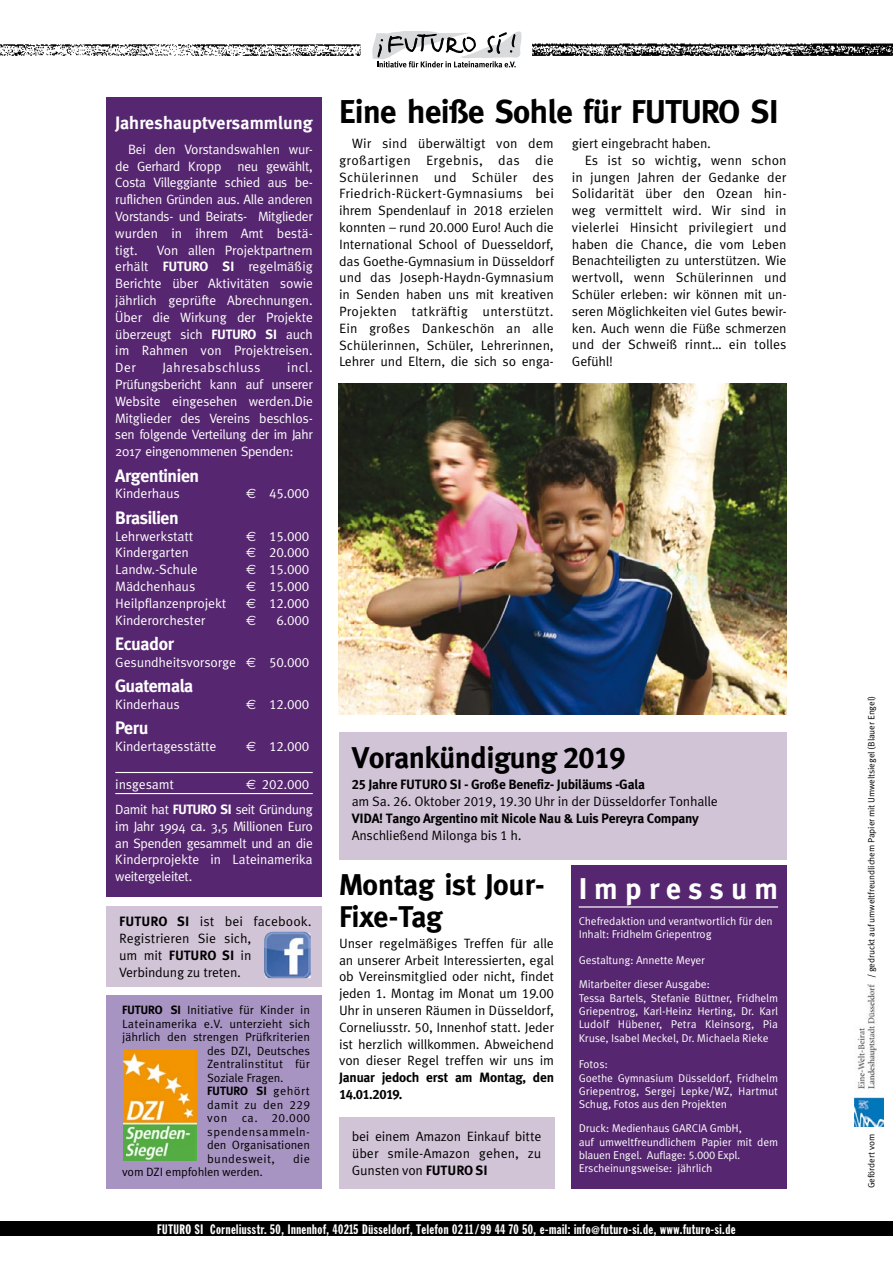
<style>
.page{position:relative;width:893px;height:1263px;background:#fff}
.page>*{position:absolute;margin:0;border:0;box-sizing:border-box;transform-origin:0 0}
.t1{font:700 33px "Meta";letter-spacing:-.01em;color:#000}
.t2{font:700 30px/31.5px "Meta";color:#000}
.t3{font:700 30px "Meta Korrespondenz";letter-spacing:-.02em;color:#000}
.t4{font:700 30px "Meta";letter-spacing:.245em;color:#fff}
.t5{font:700 18px "Meta";letter-spacing:-.02em;color:#fff}
.t6{font:700 18px "Meta";letter-spacing:.01em;color:#fff}
.t7{font:13.5px/16.8px "Meta Korrespondenz";letter-spacing:-.02em;color:#000;text-align:justify}
.t8{font:13.5px/16.8px "Meta";letter-spacing:-.005em;color:#fff;text-align:justify}
.t9{font:13.5px "Meta Korrespondenz";letter-spacing:-.02em;color:#fff}
.t10{font:13.5px "Meta Korrespondenz";color:#000}
.t11{font:700 13.5px/16.8px "Meta Korrespondenz";letter-spacing:-.02em;color:#000}
.t12{font:13.5px "Franklin Gothic Extra Cond";letter-spacing:.04em;color:#fff}
.t13{font:13.5px "Meta";letter-spacing:.04em;color:#fff}
.t14{font:13.5px "Euro Sans";color:#fff}
.t15{font:12px/13.5px "Meta Korrespondenz";letter-spacing:-.005em;color:#000;text-align:justify}
.t16{font:700 12px "Meta";letter-spacing:.01em;color:#000}
.t17{font:11.25px/13.4px "Meta Korrespondenz";letter-spacing:-.02em;color:#fff}
.t18{font:9px "Meta Korrespondenz";letter-spacing:-.02em;color:#000}
.s1{font-weight:700}
.s2{font-family:"Euro Sans"}
.s3{font-family:"Meta";font-weight:700}
.s4{font-family:"Meta Korrespondenz";font-weight:400}
</style>
<div class="page">
<img style="left:0;top:43px;width:893px;height:13px">
<div style="left:0;top:1221px;width:893px;height:15px;background:#000"></div>
<div style="left:361px;top:11px;width:170px;height:74px;background:#fff"></div>
<svg style="left:372px;top:31px;width:150px;height:37px"></svg>
<div style="left:571px;top:865px;width:216px;height:323px;background:#572670"></div>
<hr style="left:579px;top:906px;width:199px;height:1px;background:#fff">
<div style="left:106px;top:98px;width:216px;height:799px;background:#572670"></div>
<hr style="left:115px;top:772px;width:198px;height:1px;background:#fff">
<hr style="left:115px;top:793px;width:198px;height:1px;background:#fff">
<div style="left:106px;top:995px;width:216px;height:193px;background:#a894c2"></div>
<img style="left:123px;top:1049px;width:74px;height:111px">
<div style="left:106px;top:906px;width:216px;height:81px;background:#d2c4d7"></div>
<img style="left:264px;top:932px;width:47px;height:46px">
<div style="left:339px;top:1117px;width:215px;height:71px;background:#d2c4d7"></div>
<div style="left:339px;top:732px;width:448px;height:127px;background:#d2c4d7"></div>
<img style="left:338px;top:383px;width:449px;height:331px">
<img style="left:854px;top:984px;width:30px;height:143px">
<h3 class="t6" style="left:115px;top:112px;width:199px">Jahreshauptversammlung</h3>
<p class="t8" style="left:115px;top:141px;width:199px;text-indent:13px">Bei den Vorstandswahlen wur&shy;de Gerhard Kropp neu gewählt, Costa Villeggiante schied aus be&shy;ruflichen Gründen aus. Alle anderen Vorstands- und Beirats- Mitglieder wurden in ihrem Amt bestä&shy;tigt.</p>
<p class="t8" style="left:115px;top:241px;width:199px;text-indent:42px">Von allen Projektpartnern erhält <span class="s1">FUTURO SI</span> regelmäßig Berichte über Aktivitäten sowie jährlich geprüfte Abrechnungen.<br>Über die Wirkung der Projekte überzeugt sich <span class="s1">FUTURO SI</span> auch im Rahmen von Projektreisen.<br>Der</p>
<p class="t13" style="left:162px;top:360px;width:99px">Jahresabschluss</p>
<p class="t8" style="left:115px;top:359px;width:199px;text-indent:172px">incl.<br>Prüfungsbericht kann auf unserer Website eingesehen werden.Die Mitglieder des Vereins beschlos&shy;sen folgende Verteilung der im Jahr 2017 eingenommenen Spenden:</p>
<h3 class="t5" style="left:115px;top:465px;width:85px">Argentinien</h3>
<p class="t9" style="left:115px;top:486px;width:66px">Kinderhaus</p>
<p class="t9" style="left:246px;top:486px;width:65px"><span class="s2">E</span> 45.000</p>
<h3 class="t5" style="left:115px;top:507px;width:65px">Brasilien</h3>
<p class="t9" style="left:115px;top:528px;width:80px">Lehrwerkstatt</p>
<p class="t9" style="left:246px;top:528px;width:65px"><span class="s2">E</span> 15.000</p>
<p class="t9" style="left:115px;top:545px;width:75px">Kindergarten</p>
<p class="t9" style="left:246px;top:545px;width:65px"><span class="s2">E</span> 20.000</p>
<p class="t9" style="left:115px;top:562px;width:84px">Landw.-Schule</p>
<p class="t9" style="left:246px;top:562px;width:65px"><span class="s2">E</span> 15.000</p>
<p class="t9" style="left:115px;top:578px;width:82px">Mädchenhaus</p>
<p class="t9" style="left:246px;top:578px;width:65px"><span class="s2">E</span> 15.000</p>
<p class="t9" style="left:115px;top:595px;width:113px">Heilpflanzenprojekt</p>
<p class="t9" style="left:246px;top:595px;width:65px"><span class="s2">E</span> 12.000</p>
<p class="t9" style="left:115px;top:612px;width:92px">Kinderorchester</p>
<p class="t14" style="left:246px;top:612px;width:12px">E</p>
<p class="t9" style="left:276px;top:612px;width:34px">6.000</p>
<h3 class="t5" style="left:115px;top:633px;width:60px">Ecuador</h3>
<p class="t9" style="left:115px;top:654px;width:195px">Gesundheitsvorsorge <span class="s2">E</span> 50.000</p>
<h3 class="t5" style="left:115px;top:675px;width:79px">Guatemala</h3>
<p class="t9" style="left:115px;top:696px;width:66px">Kinderhaus</p>
<p class="t9" style="left:246px;top:696px;width:65px"><span class="s2">E</span> 12.000</p>
<h3 class="t5" style="left:115px;top:717px;width:35px">Peru</h3>
<p class="t9" style="left:115px;top:738px;width:103px">Kindertagesstätte</p>
<p class="t9" style="left:246px;top:738px;width:65px"><span class="s2">E</span> 12.000</p>
<p class="t9" style="left:115px;top:776px;width:60px">insgesamt</p>
<p class="t9" style="left:246px;top:776px;width:65px"><span class="s2">E</span> 202.000</p>
<p class="t8" style="left:115px;top:801px;width:199px">Damit hat <span class="s1">FUTURO SI</span> seit Gründung im Jahr 1994 ca. 3,5 Millionen Euro an Spenden gesammelt und an die Kinderprojekte in Lateinamerika weitergeleitet.</p>
<p class="t7" style="left:119px;top:913px;width:194px;text-align:left"><span class="s1">FUTURO SI</span> ist bei facebook.<br>Registrieren Sie sich,<br>um mit <span class="s1">FUTURO SI</span> in<br>Verbindung zu treten.</p>
<p class="t15" style="left:122px;top:1003px;width:190px"><span class="s3">FUTURO SI</span> Initiative für Kinder in</p>
<p class="t15" style="left:122px;top:1017px;width:189px">Lateinamerika e.V. unterzieht sich</p>
<p class="t15" style="left:122px;top:1030px;width:189px">jährlich den strengen Prüfkriterien</p>
<p class="t15" style="left:207px;top:1044px;width:104px">des DZI, Deutsches</p>
<p class="t15" style="left:207px;top:1057px;width:104px">Zentralinstitut für</p>
<p class="t15" style="left:207px;top:1071px;width:78px">Soziale Fragen.</p>
<p class="t16" style="left:207px;top:1084px;width:104px">FUTURO SI <span class="s4">gehört</span></p>
<p class="t15" style="left:207px;top:1098px;width:104px">damit zu den 229 von ca. 20.000 spendensammeln&shy;den Organisationen bundesweit,</p>
<p class="t15" style="left:293px;top:1152px;width:19px">die</p>
<p class="t15" style="left:122px;top:1165px;width:142px">vom DZI empfohlen werden.</p>
<h1 class="t1" style="left:339px;top:93px;width:441px">Eine heiße Sohle für FUTURO SI</h1>
<p class="t7" style="left:339px;top:135px;width:216px;text-indent:13px">Wir sind überwältigt von dem großartigen Ergebnis, das die Schülerinnen und Schüler des Friedrich-Rückert-Gymnasiums bei ihrem Spendenlauf in 2018 erzielen konnten – rund 20.000 Euro! Auch die International School of Duesseldorf, das Goethe-Gymnasium in Düsseldorf und das Joseph-Haydn-Gymnasium in Senden haben uns mit kreativen Projekten tatkräftig unterstützt.<br>Ein großes Dankeschön an alle Schülerinnen, Schüler, Lehrerinnen, Lehrer und Eltern, die sich so enga-</p>
<p class="t7" style="left:572px;top:135px;width:141px">giert eingebracht haben.</p>
<p class="t10" style="left:585px;top:152px;width:203px">Es ist so wichtig, wenn schon</p>
<p class="t7" style="left:572px;top:168px;width:216px">in jungen Jahren der Gedanke der</p>
<p class="t10" style="left:572px;top:186px;width:216px">Solidarität über den Ozean hin-</p>
<p class="t10" style="left:572px;top:203px;width:216px">weg vermittelt wird. Wir sind in</p>
<p class="t10" style="left:572px;top:219px;width:216px">vielerlei Hinsicht privilegiert und</p>
<p class="t7" style="left:572px;top:235px;width:216px">haben die Chance, die vom Leben</p>
<p class="t7" style="left:572px;top:252px;width:216px">Benachteiligten zu unterstützen. Wie</p>
<p class="t10" style="left:572px;top:270px;width:216px">wertvoll, wenn Schülerinnen und</p>
<p class="t7" style="left:572px;top:286px;width:216px">Schüler erleben: wir können mit un-</p>
<p class="t7" style="left:572px;top:303px;width:216px">seren Möglichkeiten viel Gutes bewir-</p>
<p class="t7" style="left:572px;top:319px;width:216px">ken. Auch wenn die Füße schmerzen</p>
<p class="t7" style="left:572px;top:336px;width:216px">und der Schweiß rinnt… ein tolles</p>
<p class="t7" style="left:572px;top:353px;width:43px">Gefühl!</p>
<h2 class="t3" style="left:352px;top:740px;width:275px">Vorankündigung 2019</h2>
<p class="t11" style="left:352px;top:776px;width:295px">25 Jahre FUTURO SI - Große Benefiz- Jubiläums -Gala</p>
<p class="t7" style="left:352px;top:793px;width:368px">am Sa. 26. Oktober 2019, 19.30 Uhr in der Düsseldorfer Tonhalle</p>
<p class="t11" style="left:352px;top:810px;width:349px">VIDA! Tango Argentino mit Nicole Nau &amp; Luis Pereyra Company</p>
<p class="t7" style="left:352px;top:826px;width:171px">Anschließend Milonga bis 1 h.</p>
<h2 class="t2" style="left:339px;top:869px;width:207px">Montag ist Jour-<br>Fixe-Tag</h2>
<p class="t7" style="left:339px;top:934px;width:216px">Unser regelmäßiges Treffen für alle an unserer Arbeit Interessierten, egal ob Vereinsmitglied oder nicht, findet jeden 1. Montag im Monat um 19.00<br>Uhr in unseren Räumen in Düsseldorf, Corneliusstr. 50, Innenhof statt. Jeder ist herzlich willkommen. Abweichend von dieser Regel treffen wir uns im</p>
<p class="t11" style="left:339px;top:1069px;width:216px">Januar jedoch erst am Montag, den<br>14.01.2019.</p>
<p class="t7" style="left:352px;top:1128px;width:191px">bei einem Amazon Einkauf bitte über smile-Amazon gehen, zu Gunsten von <span class="s1">FUTURO SI</span></p>
<h2 class="t4" style="left:579px;top:871px;width:201px">Impressum</h2>
<p class="t17" style="left:579px;top:914px;width:195px">Chefredaktion und verantwortlich für den<br>Inhalt: Fridhelm Griepentrog</p>
<p class="t17" style="left:579px;top:948px;width:133px;line-height:24px">Gestaltung: Annette Meyer<br>Mitarbeiter dieser Ausgabe:</p>
<p class="t17" style="left:579px;top:991px;width:201px;text-align:justify">Tessa Bartels, Stefanie Büttner, Fridhelm Griepentrog, Karl-Heinz Herting, Dr. Karl Ludolf Hübener, Petra Kleinsorg, Pia Kruse, Isabel Meckel, Dr. Michaela Rieke</p>
<p class="t17" style="left:579px;top:1057px;width:201px">Fotos:<br>Goethe Gymnasium Düsseldorf, Fridhelm<br>Griepentrog, Sergej Lepke/WZ, Hartmut<br>Schug, Fotos aus den Projekten</p>
<p class="t17" style="left:579px;top:1121px;width:201px">Druck: Medienhaus GARCIA GmbH,<br>auf umweltfreundlichem Papier mit dem blauen Engel. Auflage: 5.000 Expl.<br>Erscheinungsweise: jährlich</p>
<p class="t12" style="left:157px;top:1222px;width:580px">FUTURO SI Corneliusstr. 50, Innenhof, 40215 Düsseldorf, Telefon 02 11/99 44 70 50, e-mail: info@futuro-si.de, www.futuro-si.de</p>
<p class="t18" style="left:866px;top:978px;width:284px;rotate:-90deg">/ gedruckt auf umweltfreundlichem Papier mit Umweltsiegel (Blauer Engel)</p>
<p class="t18" style="left:866px;top:1188px;width:56px;rotate:-90deg">Gefördert vom</p>
</div>
